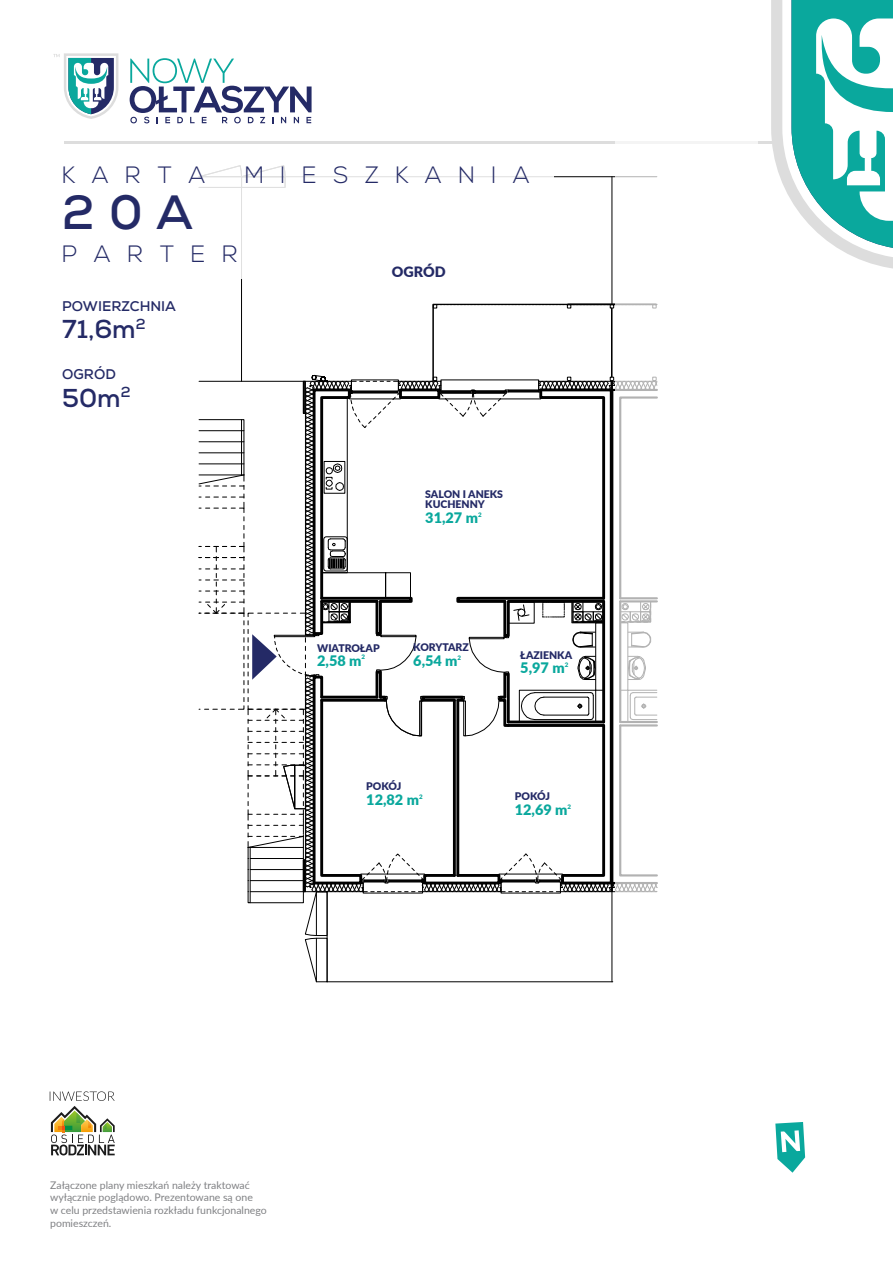
<style>
.page{position:relative;width:893px;height:1263px;background:#fff}
.page>*{position:absolute;margin:0;border:0;box-sizing:border-box;transform-origin:0 0}
.t1{font:700 48px "Nexa";color:#242a66}
.t2{font:700 25.8px "Nexa";color:#242a66}
.t3{font:300 23.7px "Nexa";letter-spacing:.7em;color:#242a66}
.t4{font:900 14.55px "Lato";color:#0aa89d}
.t5{font:900 14.25px "Lato";color:#242a66}
.t6{font:700 14.1px "Nexa";color:#242a66}
.t7{font:10.5px/12.6px "Lato";color:#808184}
.t8{font:900 10.5px/10.5px "Lato";color:#242a66}
.t9{font:900 6.15px "Lato";color:#0aa89d}
</style>
<div class="page">
<svg style="left:241px;top:176px;width:374px;height:128px"></svg>
<hr style="left:612px;top:177px;width:1px;height:127px;background:#000">
<svg style="left:53px;top:53px;width:65px;height:66px"></svg>
<svg style="left:130px;top:58px;width:182px;height:65px"></svg>
<svg style="left:771px;top:0;width:122px;height:269px"></svg>
<hr style="left:64px;top:142px;width:708px;height:2px;background:#ddd">
<div style="left:28px;top:155px;width:526px;height:124px;background:#fff"></div>
<svg style="left:775px;top:1122px;width:30px;height:51px"></svg>
<svg style="left:50px;top:1091px;width:65px;height:64px"></svg>
<div style="left:615px;top:129px;width:143px;height:1093px;background:#fff"></div>
<svg style="left:198px;top:304px;width:460px;height:678px"></svg>
<hr style="left:316px;top:938px;width:1px;height:44px;background:#000">
<h3 class="t3" style="left:62px;top:161px;width:144px">KARTA</h3>
<h3 class="t3" style="left:245px;top:161px;width:286px">MIESZKANIA</h3>
<h1 class="t1" style="left:62px;top:182px;width:132px">20A</h1>
<h3 class="t3" style="left:62px;top:241px;width:177px">PARTER</h3>
<h3 class="t6" style="left:62px;top:297px;width:115px">POWIERZCHNIA</h3>
<h2 class="t2" style="left:62px;top:313px;width:85px">71,6m<sup>2</sup></h2>
<h3 class="t6" style="left:62px;top:365px;width:55px">OGRÓD</h3>
<h2 class="t2" style="left:62px;top:381px;width:70px">50m<sup>2</sup></h2>
<h3 class="t5" style="left:392px;top:261px;width:55px">OGRÓD</h3>
<p class="t8" style="left:425px;top:488px;width:79px">SALON I ANEKS<br>KUCHENNY</p>
<h3 class="t4" style="left:425px;top:507px;width:54px">31,27 m</h3>
<p class="t9" style="left:478px;top:510px;width:5px">2</p>
<p class="t8" style="left:317px;top:642px;width:64px">WIATROŁAP</p>
<h3 class="t4" style="left:317px;top:649px;width:46px">2,58 m</h3>
<p class="t9" style="left:361px;top:653px;width:5px">2</p>
<p class="t8" style="left:413px;top:642px;width:57px">KORYTARZ</p>
<h3 class="t4" style="left:413px;top:650px;width:46px">6,54 m</h3>
<p class="t9" style="left:458px;top:653px;width:5px">2</p>
<p class="t8" style="left:366px;top:780px;width:37px">POKÓJ</p>
<h3 class="t4" style="left:366px;top:789px;width:54px">12,82 m</h3>
<p class="t9" style="left:419px;top:792px;width:5px">2</p>
<p class="t8" style="left:520px;top:649px;width:53px">ŁAZIENKA</p>
<h3 class="t4" style="left:520px;top:657px;width:46px">5,97 m</h3>
<p class="t9" style="left:565px;top:660px;width:5px">2</p>
<p class="t8" style="left:515px;top:791px;width:37px">POKÓJ</p>
<h3 class="t4" style="left:515px;top:799px;width:54px">12,69 m</h3>
<p class="t9" style="left:568px;top:802px;width:5px">2</p>
<p class="t7" style="left:50px;top:1178px;width:218px">Załączone plany mieszkań należy traktować wyłącznie poglądowo. Prezentowane są one<br>w celu przedstawienia rozkładu funkcjonalnego pomieszczeń.</p>
</div>
